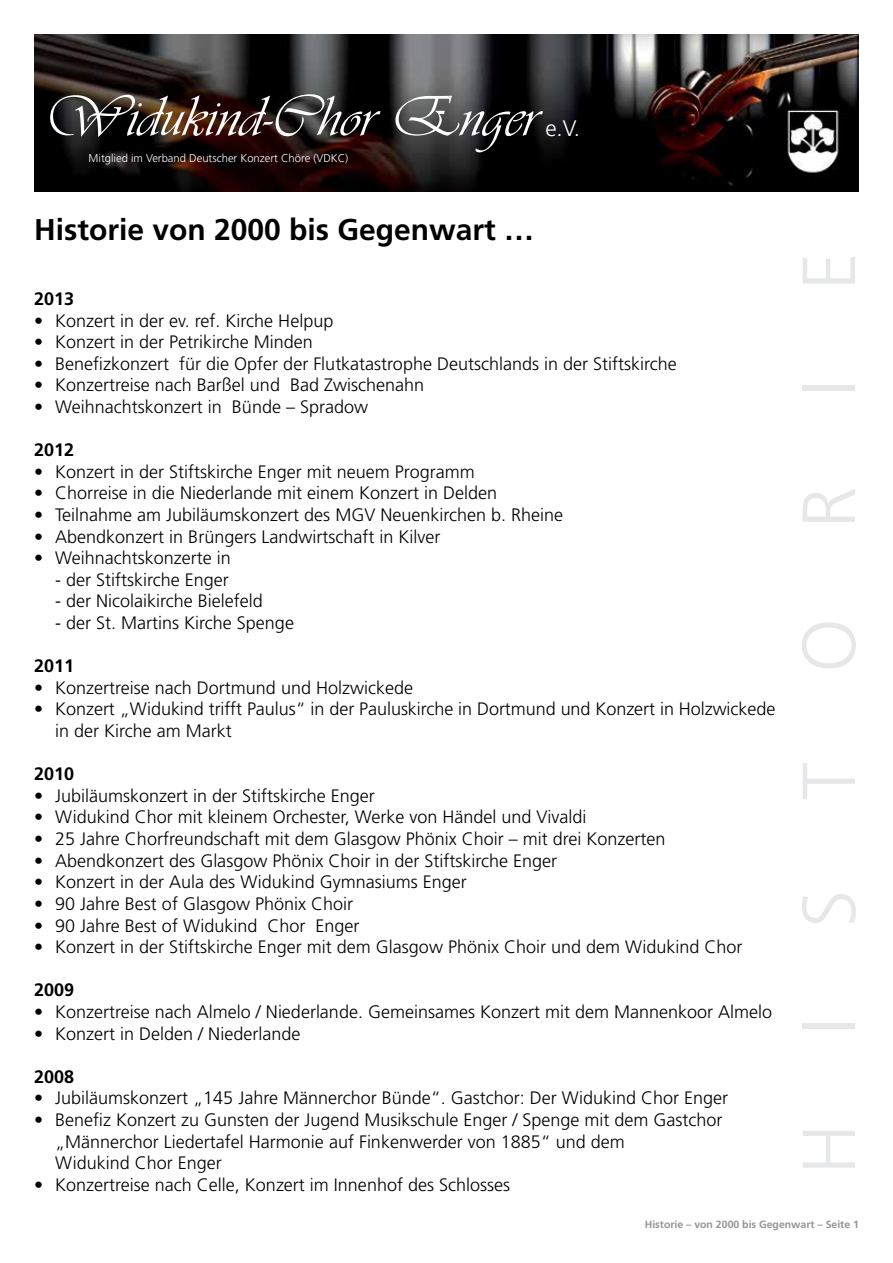
<style>
.page{position:relative;width:893px;height:1263px;background:#fff}
.page>*{position:absolute;margin:0;border:0;box-sizing:border-box;transform-origin:0 0}
.t1{font:300 75px "Frutiger";letter-spacing:1.2em;color:#e6e7e8}
.t2{font:60px "Vivaldii";color:#fff}
.t3{font:700 30px "Frutiger";color:#000}
.t4{font:300 22.5px "Frutiger";color:#fff}
.t5{font:300 18px/21.6px "Frutiger";color:#000}
.t6{font:700 18px "Frutiger";color:#000}
.t7{font:300 11.25px "Frutiger";color:#fff}
.t8{font:700 10.5px "Frutiger";color:#939598}
</style>
<div class="page">
<img style="left:34px;top:34px;width:825px;height:158px">
<h2 class="t2" style="left:44px;top:81px;width:495px">Widukind-Chor Enger</h2>
<p class="t7" style="left:89px;top:152px;width:261px">Mitglied im Verband Deutscher Konzert Chöre (VDKC)</p>
<p class="t4" style="left:545px;top:115px;width:36px">e.V.</p>
<h3 class="t3" style="left:34px;top:212px;width:502px">Historie von 2000 bis Gegenwart …</h3>
<h1 class="t1" style="left:787px;top:1174px;width:923px;rotate:-90deg">HISTORIE</h1>
<p class="t6" style="left:34px;top:288px;width:42px">2013</p>
<p class="t5" style="left:34px;top:310px;width:301px">• Konzert in der ev. ref. Kirche Helpup</p>
<p class="t5" style="left:34px;top:331px;width:280px">• Konzert in der Petrikirche Minden</p>
<p class="t5" style="left:34px;top:353px;width:644px">• Benefizkonzert für die Opfer der Flutkatastrophe Deutschlands in der Stiftskirche</p>
<p class="t5" style="left:34px;top:374px;width:392px">• Konzertreise nach Barßel und Bad Zwischenahn</p>
<p class="t5" style="left:34px;top:396px;width:336px">• Weihnachtskonzert in Bünde – Spradow</p>
<p class="t6" style="left:34px;top:439px;width:42px">2012</p>
<p class="t5" style="left:34px;top:461px;width:442px">• Konzert in der Stiftskirche Enger mit neuem Programm</p>
<p class="t5" style="left:34px;top:482px;width:465px">• Chorreise in die Niederlande mit einem Konzert in Delden</p>
<p class="t5" style="left:34px;top:504px;width:531px">• Teilnahme am Jubiläumskonzert des MGV Neuenkirchen b. Rheine</p>
<p class="t5" style="left:34px;top:526px;width:408px">• Abendkonzert in Brüngers Landwirtschaft in Kilver</p>
<p class="t5" style="left:34px;top:547px;width:198px">• Weihnachtskonzerte in</p>
<p class="t5" style="left:55px;top:569px;width:175px">- der Stiftskirche Enger</p>
<p class="t5" style="left:55px;top:590px;width:209px">- der Nicolaikirche Bielefeld</p>
<p class="t5" style="left:55px;top:612px;width:240px">- der St. Martins Kirche Spenge</p>
<p class="t6" style="left:34px;top:655px;width:42px">2011</p>
<p class="t5" style="left:34px;top:677px;width:380px">• Konzertreise nach Dortmund und Holzwickede</p>
<p class="t5" style="left:55px;top:698px;width:722px;text-indent:-21px">• Konzert „Widukind trifft Paulus“ in der Pauluskirche in Dortmund und Konzert in Holzwickede in der Kirche am Markt</p>
<p class="t6" style="left:34px;top:763px;width:42px">2010</p>
<p class="t5" style="left:34px;top:785px;width:342px">• Jubiläumskonzert in der Stiftskirche Enger</p>
<p class="t5" style="left:34px;top:806px;width:554px">• Widukind Chor mit kleinem Orchester, Werke von Händel und Vivaldi</p>
<p class="t5" style="left:34px;top:828px;width:633px">• 25 Jahre Chorfreundschaft mit dem Glasgow Phönix Choir – mit drei Konzerten</p>
<p class="t5" style="left:34px;top:850px;width:525px">• Abendkonzert des Glasgow Phönix Choir in der Stiftskirche Enger</p>
<p class="t5" style="left:34px;top:871px;width:434px">• Konzert in der Aula des Widukind Gymnasiums Enger</p>
<p class="t5" style="left:34px;top:893px;width:321px">• 90 Jahre Best of Glasgow Phönix Choir</p>
<p class="t5" style="left:34px;top:914px;width:327px">• 90 Jahre Best of Widukind Chor Enger</p>
<p class="t5" style="left:34px;top:936px;width:710px">• Konzert in der Stiftskirche Enger mit dem Glasgow Phönix Choir und dem Widukind Chor</p>
<p class="t6" style="left:34px;top:979px;width:42px">2009</p>
<p class="t5" style="left:34px;top:1001px;width:740px">• Konzertreise nach Almelo / Niederlande. Gemeinsames Konzert mit dem Mannenkoor Almelo</p>
<p class="t5" style="left:34px;top:1022px;width:268px">• Konzert in Delden / Niederlande</p>
<p class="t6" style="left:34px;top:1066px;width:42px">2008</p>
<p class="t5" style="left:34px;top:1087px;width:696px">• Jubiläumskonzert „145 Jahre Männerchor Bünde“. Gastchor: Der Widukind Chor Enger</p>
<p class="t5" style="left:55px;top:1109px;width:669px;text-indent:-21px">• Benefiz Konzert zu Gunsten der Jugend Musikschule Enger / Spenge mit dem Gastchor „Männerchor Liedertafel Harmonie auf Finkenwerder von 1885“ und dem<br>Widukind Chor Enger</p>
<p class="t5" style="left:34px;top:1174px;width:477px">• Konzertreise nach Celle, Konzert im Innenhof des Schlosses</p>
<p class="t8" style="left:645px;top:1218px;width:216px">Historie – von 2000 bis Gegenwart – Seite 1</p>
</div>
